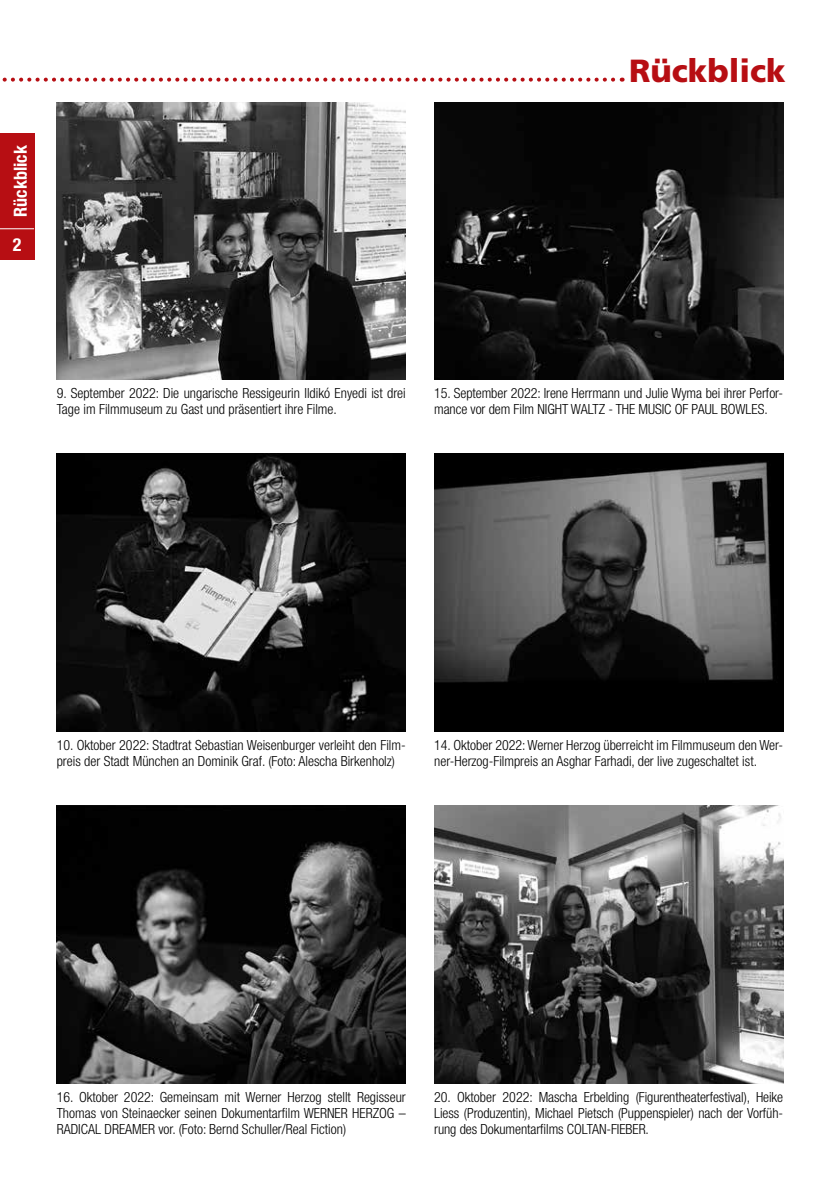
<style>
.page{position:relative;width:840px;height:1191px;background:#fff}
.page>*{position:absolute;margin:0;border:0;box-sizing:border-box;transform-origin:0 0}
.t1{font:900 32px "Frutiger";color:#b70e13}
.t2{font:700 condensed 18px "Helvetica Neue LT Pro";color:#fff}
.t3{font:300 condensed 14px/16px "Helvetica Neue LT Pro";color:#000}
</style>
<div class="page">
<img style="left:434px;top:454px;width:348px;height:277px">
<img style="left:434px;top:805px;width:348px;height:278px">
<img style="left:57px;top:805px;width:348px;height:278px">
<img style="left:57px;top:454px;width:348px;height:277px">
<img style="left:434px;top:102px;width:348px;height:278px">
<img style="left:57px;top:102px;width:348px;height:278px">
<svg style="left:2px;top:78px;width:620px;height:4px"></svg>
<div style="left:0;top:133px;width:34px;height:96px;background:#b70e13"></div>
<div style="left:0;top:229px;width:34px;height:30px;background:#b70e13"></div>
<hr style="left:0;top:228px;width:34px;height:1px;background:#fff">
<p class="t2" style="left:10px;top:217px;width:73px;rotate:-90deg">Rückblick</p>
<p class="t2" style="left:13px;top:233px;width:10px">2</p>
<h1 class="t1" style="left:628px;top:51px;width:158px">Rückblick</h1>
<p class="t3" style="left:57px;top:385px;width:350px">9. September 2022: Die ungarische Ressigeurin Ildikó Enyedi ist drei<br>Tage im Filmmuseum zu Gast und präsentiert ihre Filme.</p>
<p class="t3" style="left:434px;top:385px;width:350px">15. September 2022: Irene Herrmann und Julie Wyma bei ihrer Perfor&shy;mance vor dem Film NIGHT WALTZ - THE MUSIC OF PAUL BOWLES.</p>
<p class="t3" style="left:57px;top:737px;width:350px">10. Oktober 2022: Stadtrat Sebastian Weisenburger verleiht den Film&shy;preis der Stadt München an Dominik Graf. (Foto: Alescha Birkenholz)</p>
<p class="t3" style="left:434px;top:737px;width:350px">14. Oktober 2022: Werner Herzog überreicht im Filmmuseum den Wer&shy;ner-Herzog-Filmpreis an Asghar Farhadi, der live zugeschaltet ist.</p>
<p class="t3" style="left:57px;top:1088px;width:350px;text-align:justify">16. Oktober 2022: Gemeinsam mit Werner Herzog stellt Regisseur Thomas von Steinaecker seinen Dokumentarfilm WERNER HERZOG – RADICAL DREAMER vor. (Foto: Bernd Schuller/Real Fiction)</p>
<p class="t3" style="left:434px;top:1088px;width:350px;text-align:justify">20. Oktober 2022: Mascha Erbelding (Figurentheaterfestival), Heike Liess (Produzentin), Michael Pietsch (Puppenspieler) nach der Vorfüh&shy;rung des Dokumentarfilms COLTAN-FIEBER.</p>
</div>
